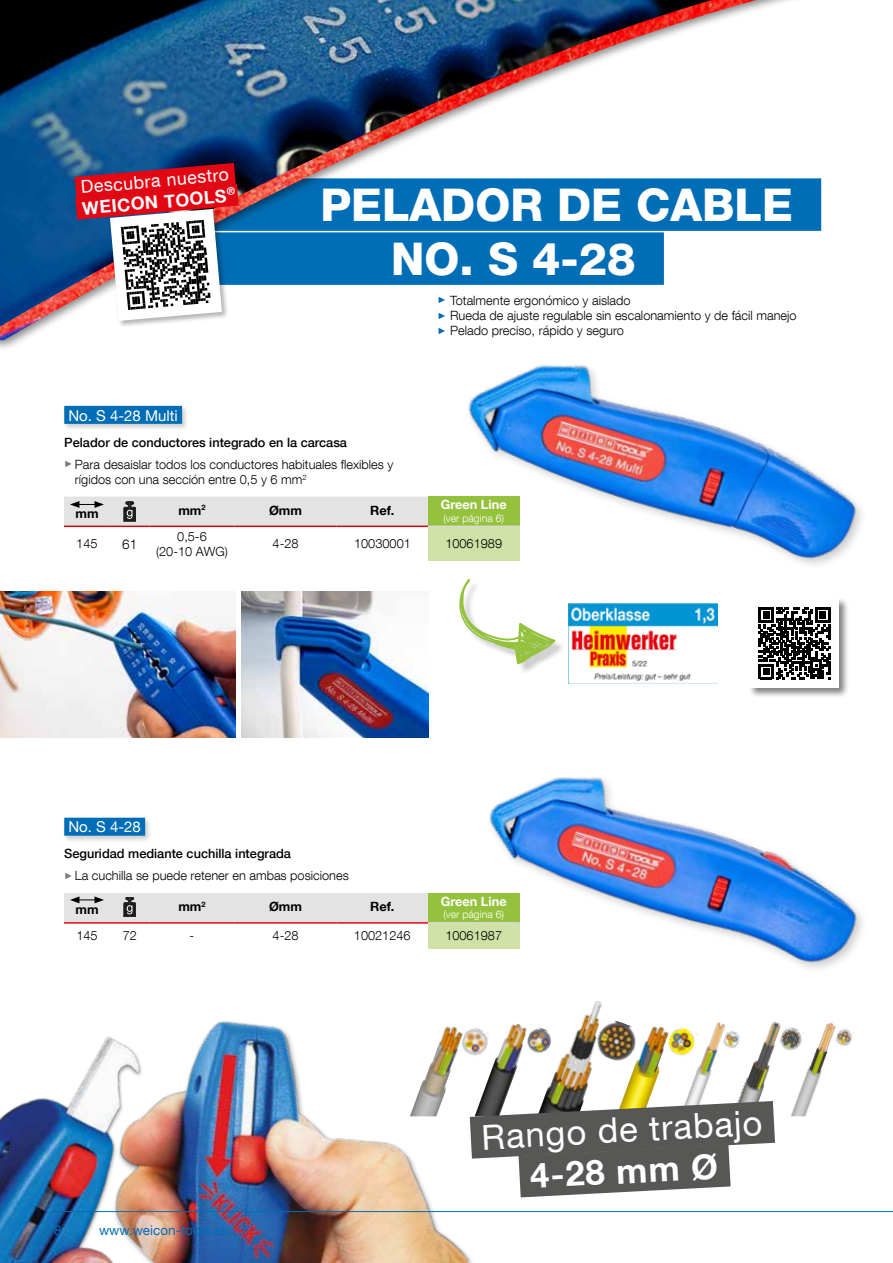
<style>
.page{position:relative;width:893px;height:1263px;background:#fff}
.page>*{position:absolute;margin:0;border:0;box-sizing:border-box;transform-origin:0 0}
.t1{font:800 45px/54px "Helvetica Neue LT Com";color:#fff}
.t2{font:34.35px "Helvetica Neue LT Com";color:#fff}
.t3{font:700 34.35px "Helvetica Neue LT Com";color:#fff}
.t4{font:17.7px/21.3px "Helvetica Neue LT Com";color:#fff}
.t5{font:15px "Helvetica Neue LT Com";color:#fff}
.t6{font:13.5px "Helvetica Neue LT Com";color:#006eb7}
.t7{font:300 13.5px "Helvetica Neue LT Com";color:#000}
.t8{font:300 12.75px/15.3px "Helvetica Neue LT Com";color:#000}
.t9{font:700 12.75px "Helvetica Neue LT Com";color:#000}
.t10{font:700 12.75px "Helvetica Neue LT Com";color:#fff}
.t11{font:300 10.5px "Helvetica Neue LT Com";color:#fff}
.s1{font-weight:700}
.s2{font-family:"Arial";font-weight:400;font-size:9px;color:#006eb7}
.s3{font-weight:500}
.s4{font-family:"Arial";font-weight:400;font-size:9px;color:#fff}
</style>
<div class="page">
<div style="left:428px;top:497px;width:91px;height:29px;background:#94c23d"></div>
<div style="left:428px;top:526px;width:91px;height:34px;background:#cfe1a6"></div>
<hr style="left:428px;top:526px;width:91px;height:1px;background:#dadada">
<hr style="left:64px;top:526px;width:46px;height:1px;background:#c00d0e">
<hr style="left:110px;top:526px;width:39px;height:1px;background:#c00d0e">
<hr style="left:149px;top:526px;width:86px;height:1px;background:#c00d0e">
<hr style="left:235px;top:526px;width:102px;height:1px;background:#c00d0e">
<hr style="left:337px;top:526px;width:91px;height:1px;background:#c00d0e">
<div style="left:64px;top:497px;width:364px;height:29px;background:#e3e3e3"></div>
<div style="left:63px;top:404px;width:127px;height:27px;background:#000;opacity:.2"></div>
<div style="left:64px;top:406px;width:118px;height:18px;background:#006eb7"></div>
<img style="left:442px;top:365px;width:420px;height:200px">
<img style="left:0;top:591px;width:235px;height:146px">
<img style="left:241px;top:591px;width:187px;height:146px">
<div style="left:428px;top:893px;width:91px;height:30px;background:#94c23d"></div>
<div style="left:64px;top:893px;width:364px;height:14px;background:#e3e3e3"></div>
<div style="left:63px;top:816px;width:90px;height:27px;background:#000;opacity:.2"></div>
<div style="left:64px;top:818px;width:81px;height:18px;background:#006eb7"></div>
<img style="left:489px;top:777px;width:374px;height:192px">
<img style="left:804px;top:1022px;width:32px;height:61px">
<img style="left:831px;top:1027px;width:23px;height:30px">
<img style="left:694px;top:1021px;width:87px;height:57px">
<img style="left:776px;top:1025px;width:29px;height:32px">
<img style="left:720px;top:1029px;width:22px;height:26px">
<img style="left:630px;top:1026px;width:35px;height:52px">
<img style="left:665px;top:1025px;width:33px;height:34px">
<img style="left:561px;top:1000px;width:41px;height:78px">
<img style="left:592px;top:1016px;width:49px;height:49px">
<img style="left:569px;top:603px;width:149px;height:80px">
<div style="left:461px;top:581px;width:105px;height:94px;background:#000;opacity:.2"></div>
<svg style="left:459px;top:578px;width:97px;height:86px"></svg>
<div style="left:748px;top:597px;width:101px;height:101px;background:#000;opacity:.5"></div>
<div style="left:750px;top:599px;width:89px;height:89px;background:#fff"></div>
<svg style="left:758px;top:607px;width:72px;height:72px"></svg>
<div style="left:0;top:0;width:816px;height:352px;background:#000;opacity:.5"></div>
<img style="left:0;top:0;width:756px;height:340px">
<img style="left:0;top:0;width:712px;height:326px">
<svg style="left:561px;top:1078px;width:257px;height:135px"></svg>
<img style="left:0;top:1098px;width:50px;height:165px">
<img style="left:50px;top:907px;width:511px;height:356px">
<div style="left:109px;top:208px;width:120px;height:120px;background:#000;opacity:.3"></div>
<svg style="left:52px;top:150px;width:209px;height:171px"></svg>
<hr style="left:51px;top:1211px;width:842px;height:1px;background:#006eb7">
<h3 class="t4" style="left:80px;top:176px;width:155px;rotate:-5deg">Descubra nuestro<br><span class="s1">WEICON TOOLS</span> <sup>®</sup></h3>
<h1 class="t1" style="left:391px;top:178px;width:403px;text-indent:-71px">PELADOR DE CABLE<br>NO. S 4-28</h1>
<p class="t8" style="left:437px;top:292px;width:361px"><span class="s2">►</span> Totalmente ergonómico y aislado<br><span class="s2">►</span> Rueda de ajuste regulable sin escalonamiento y de fácil manejo <span class="s2">►</span> Pelado preciso, rápido y seguro</p>
<p class="t5" style="left:68px;top:406px;width:111px">No. S 4-28 Multi</p>
<p class="t8" style="left:64px;top:431px;width:331px;line-height:21.9px"><span class="s3">Pelador de conductores integrado en la carcasa<br></span><span class="s4">►</span> Para desaislar todos los conductores habituales flexibles y</p>
<p class="t8" style="left:75px;top:471px;width:233px">rígidos con una sección entre 0,5 y 6 mm<sup>2</sup></p>
<p class="t9" style="left:76px;top:505px;width:25px">mm</p>
<p class="t9" style="left:178px;top:502px;width:29px">mm<sup>2</sup></p>
<p class="t9" style="left:269px;top:502px;width:35px">Ømm</p>
<p class="t9" style="left:370px;top:502px;width:26px">Ref.</p>
<p class="t10" style="left:441px;top:497px;width:67px">Green Line</p>
<p class="t11" style="left:443px;top:512px;width:62px">(ver página 6)</p>
<p class="t8" style="left:76px;top:536px;width:23px">145</p>
<p class="t7" style="left:122px;top:535px;width:17px">61</p>
<p class="t8" style="left:156px;top:528px;width:73px;text-align:center">0,5-6<br>(20-10 AWG)</p>
<p class="t8" style="left:273px;top:536px;width:27px">4-28</p>
<p class="t8" style="left:354px;top:536px;width:58px">10030001</p>
<p class="t8" style="left:445px;top:535px;width:58px">10061989</p>
<p class="t5" style="left:68px;top:818px;width:74px">No. S 4-28</p>
<p class="t8" style="left:64px;top:843px;width:286px;line-height:21.9px"><span class="s3">Seguridad mediante cuchilla integrada<br></span><span class="s4">►</span> La cuchilla se puede retener en ambas posiciones</p>
<p class="t9" style="left:76px;top:901px;width:25px">mm</p>
<p class="t9" style="left:178px;top:898px;width:29px">mm<sup>2</sup></p>
<p class="t9" style="left:269px;top:898px;width:35px">Ømm</p>
<p class="t9" style="left:370px;top:898px;width:26px">Ref.</p>
<p class="t10" style="left:441px;top:893px;width:67px">Green Line</p>
<p class="t11" style="left:443px;top:908px;width:62px">(ver página 6)</p>
<p class="t8" style="left:76px;top:928px;width:23px">145</p>
<p class="t8" style="left:123px;top:928px;width:16px">72</p>
<p class="t8" style="left:190px;top:928px;width:6px">-</p>
<p class="t8" style="left:273px;top:928px;width:27px">4-28</p>
<p class="t8" style="left:354px;top:928px;width:58px">10021246</p>
<p class="t8" style="left:445px;top:928px;width:58px">10061987</p>
<p class="t6" style="left:54px;top:1221px;width:9px">8</p>
<p class="t6" style="left:99px;top:1221px;width:131px">www.weicon-tools.es</p>
<h2 class="t2" style="left:480px;top:1116px;width:283px;rotate:-3deg">Rango de trabajo</h2>
<h2 class="t3" style="left:529px;top:1154px;width:189px;rotate:-3deg">4-28 mm Ø</h2>
</div>
